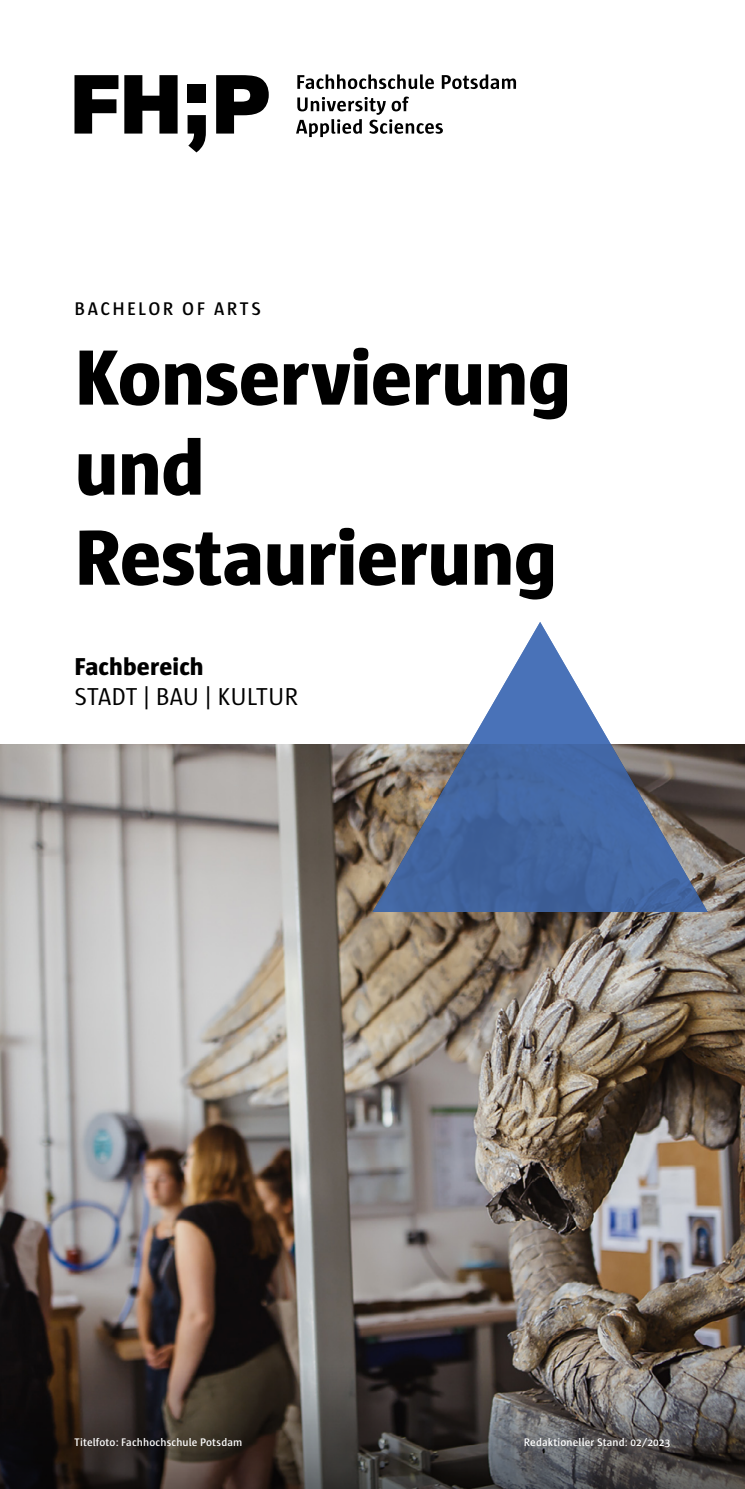
<style>
.page{position:relative;width:745px;height:1489px;background:#fff}
.page>*{position:absolute;margin:0;border:0;box-sizing:border-box;transform-origin:0 0}
.t1{font:800 80px/90px "FHP Sun";letter-spacing:-.01em;color:#000}
.t2{font:25px "FHP Sun";letter-spacing:-.005em;color:#000}
.t3{font:800 25px "FHP Sun";letter-spacing:.005em;color:#000}
.t4{font:600 18.75px "FHP Sun";letter-spacing:.13em;color:#000}
.t5{font:600 11.25px "FHP Sun";letter-spacing:.01em;color:#fff}
</style>
<div class="page">
<img style="left:0;top:744px;width:744px;height:620px">
<svg style="left:372px;top:622px;width:335px;height:290px"></svg>
<svg style="left:0;top:1364px;width:744px;height:124px;background:#433e3b"></svg>
<svg style="left:187px;top:115px;width:19px;height:37px"></svg>
<div style="left:187px;top:84px;width:19px;height:19px;background:#000"></div>
<svg style="left:74px;top:75px;width:44px;height:59px"></svg>
<svg style="left:124px;top:75px;width:53px;height:59px"></svg>
<svg style="left:216px;top:75px;width:52px;height:59px"></svg>
<svg style="left:297px;top:74px;width:137px;height:15px"></svg>
<svg style="left:441px;top:74px;width:74px;height:15px"></svg>
<svg style="left:296px;top:97px;width:146px;height:40px"></svg>
<h3 class="t4" style="left:75px;top:298px;width:187px">BACHELOR OF ARTS</h3>
<h1 class="t1" style="left:74px;top:332px;width:498px">Konservierung und<br>Restaurierung</h1>
<h2 class="t3" style="left:74px;top:652px;width:131px">Fachbereich</h2>
<h2 class="t2" style="left:74px;top:682px;width:225px">STADT | BAU | KULTUR</h2>
<p class="t5" style="left:74px;top:1436px;width:169px">Titelfoto: Fachhochschule Potsdam</p>
<p class="t5" style="left:523px;top:1436px;width:148px">Redaktioneller Stand: 02/2023</p>
</div>
